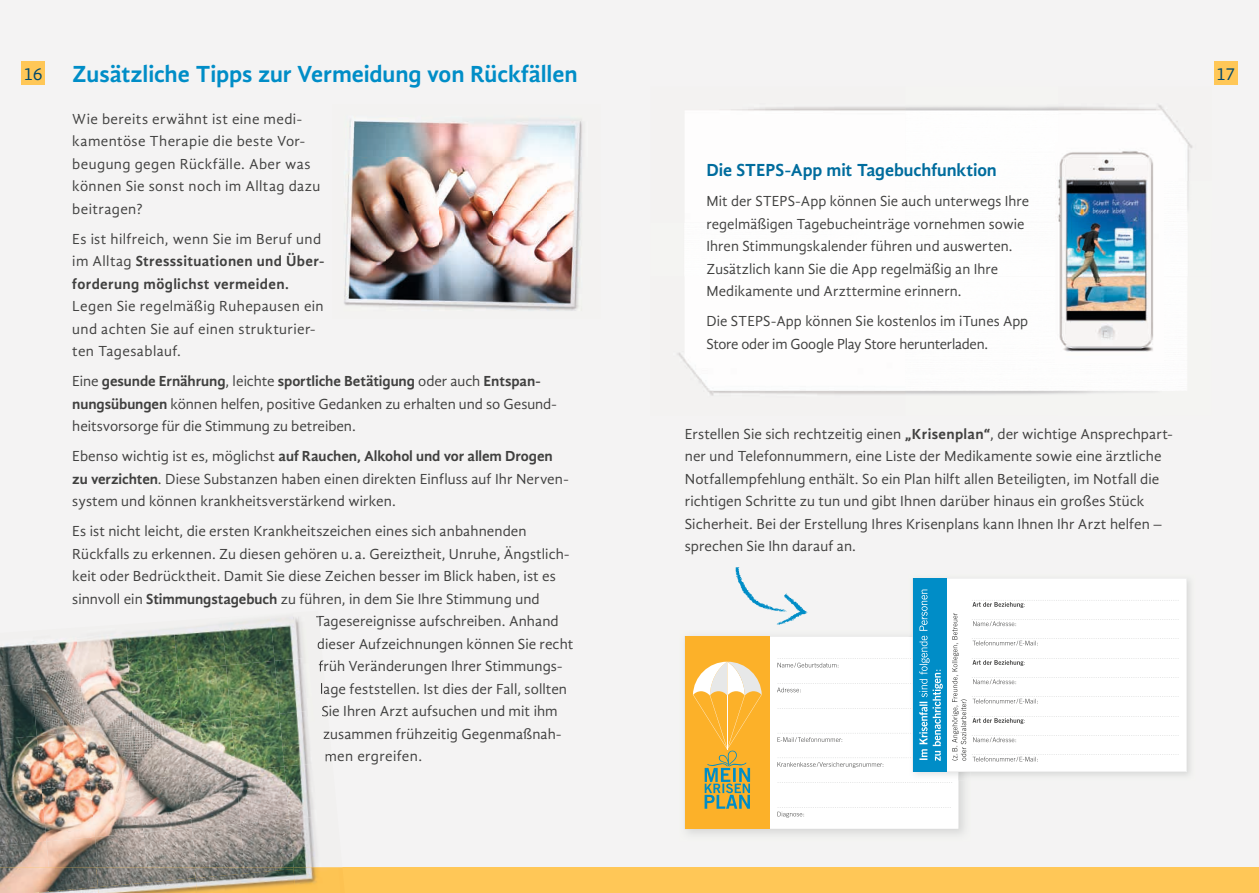
<style>
.page{position:relative;width:1259px;height:893px;background:#f4f3f3}
.page>*{position:absolute;margin:0;border:0;box-sizing:border-box;transform-origin:0 0}
.t1{font:700 24px "Gandhi Sans";letter-spacing:-.01em;color:#008dc7}
.t2{font:700 18px "Gandhi Sans";letter-spacing:-.005em;color:#006c9d}
.t3{font:18px "Gandhi Sans";color:#00486c}
.t4{font:15px/22.5px "Gandhi Sans";letter-spacing:.005em;color:#40403f}
.t5{font:15px/22.5px "Gandhi Sans";letter-spacing:.025em;color:#40403f}
.t6{font:700 15px/22.5px "Gandhi Sans";letter-spacing:.025em;color:#40403f}
.s1{font-weight:400;font-size:18px;color:#00486c}
.s2{font-weight:400}
.s3{font-weight:700}
</style>
<div class="page">
<img style="left:720px;top:107px;width:185px;height:8px">
<div style="left:905px;top:106px;width:153px;height:115px;background:#fefdfd"></div>
<img style="left:1058px;top:105px;width:135px;height:76px">
<img style="left:1164px;top:181px;width:25px;height:42px">
<div style="left:1161px;top:278px;width:25px;height:108px;background:#fdfdfd"></div>
<img style="left:678px;top:277px;width:380px;height:119px">
<img style="left:1058px;top:363px;width:103px;height:31px">
<div style="left:685px;top:223px;width:502px;height:53px;background:#fefdfd"></div>
<div style="left:1214px;top:61px;width:23px;height:24px;background:#ffc757"></div>
<div style="left:21px;top:61px;width:24px;height:24px;background:#ffc757"></div>
<div style="left:0;top:867px;width:1259px;height:26px;background:#ffc757"></div>
<img style="left:344px;top:118px;width:238px;height:193px">
<img style="left:1055px;top:143px;width:108px;height:220px">
<svg style="left:735px;top:567px;width:73px;height:58px"></svg>
<img style="left:0;top:644px;width:27px;height:39px">
<img style="left:27px;top:641px;width:49px;height:42px">
<img style="left:76px;top:636px;width:48px;height:43px">
<img style="left:124px;top:628px;width:49px;height:46px">
<img style="left:173px;top:623px;width:49px;height:47px">
<img style="left:222px;top:618px;width:48px;height:47px">
<img style="left:270px;top:617px;width:35px;height:44px">
<img style="left:0;top:683px;width:32px;height:53px">
<img style="left:32px;top:679px;width:48px;height:57px">
<img style="left:80px;top:674px;width:49px;height:57px">
<img style="left:129px;top:670px;width:48px;height:57px">
<img style="left:177px;top:665px;width:49px;height:57px">
<img style="left:226px;top:661px;width:48px;height:57px">
<img style="left:274px;top:656px;width:45px;height:58px">
<img style="left:0;top:736px;width:37px;height:53px">
<img style="left:37px;top:731px;width:48px;height:58px">
<img style="left:85px;top:727px;width:49px;height:57px">
<img style="left:134px;top:722px;width:48px;height:58px">
<img style="left:182px;top:718px;width:49px;height:57px">
<img style="left:231px;top:714px;width:48px;height:57px">
<img style="left:279px;top:710px;width:48px;height:56px">
<img style="left:0;top:789px;width:42px;height:52px">
<img style="left:42px;top:784px;width:48px;height:57px">
<img style="left:90px;top:780px;width:49px;height:57px">
<img style="left:139px;top:775px;width:48px;height:57px">
<img style="left:187px;top:771px;width:49px;height:57px">
<img style="left:236px;top:766px;width:48px;height:58px">
<img style="left:284px;top:763px;width:43px;height:56px">
<img style="left:0;top:841px;width:46px;height:26px">
<img style="left:46px;top:837px;width:49px;height:30px">
<img style="left:95px;top:832px;width:48px;height:35px">
<img style="left:143px;top:828px;width:49px;height:39px">
<img style="left:192px;top:824px;width:48px;height:43px">
<img style="left:240px;top:819px;width:49px;height:48px">
<img style="left:289px;top:815px;width:38px;height:52px">
<img style="left:0;top:867px;width:96px;height:26px">
<img style="left:96px;top:867px;width:99px;height:20px">
<img style="left:195px;top:867px;width:98px;height:11px">
<img style="left:293px;top:867px;width:50px;height:18px">
<img style="left:33px;top:887px;width:65px;height:6px">
<img style="left:98px;top:878px;width:98px;height:15px">
<img style="left:196px;top:869px;width:100px;height:24px">
<img style="left:316px;top:616px;width:4px;height:11px">
<img style="left:317px;top:641px;width:5px;height:8px">
<img style="left:319px;top:660px;width:4px;height:12px">
<img style="left:321px;top:683px;width:5px;height:11px">
<svg style="left:322px;top:706px;width:6px;height:10px"></svg>
<img style="left:323px;top:728px;width:7px;height:14px">
<img style="left:325px;top:750px;width:7px;height:15px">
<div style="left:769px;top:636px;width:190px;height:193px;background:#fff"></div>
<div style="left:685px;top:636px;width:84px;height:193px;background:#fcb129"></div>
<svg style="left:777px;top:783px;width:175px;height:1px"></svg>
<svg style="left:693px;top:662px;width:69px;height:147px"></svg>
<svg style="left:777px;top:807px;width:174px;height:10px"></svg>
<img style="left:908px;top:636px;width:51px;height:144px">
<svg style="left:777px;top:658px;width:135px;height:9px"></svg>
<svg style="left:777px;top:683px;width:135px;height:9px"></svg>
<svg style="left:777px;top:708px;width:135px;height:1px"></svg>
<svg style="left:777px;top:733px;width:135px;height:9px"></svg>
<svg style="left:777px;top:758px;width:135px;height:10px"></svg>
<div style="left:912px;top:578px;width:274px;height:194px;background:#fff"></div>
<div style="left:912px;top:578px;width:34px;height:193px;background:#008dc7"></div>
<svg style="left:952px;top:613px;width:14px;height:148px"></svg>
<svg style="left:919px;top:590px;width:23px;height:171px"></svg>
<svg style="left:972px;top:755px;width:206px;height:6px"></svg>
<svg style="left:972px;top:735px;width:206px;height:7px"></svg>
<svg style="left:972px;top:716px;width:206px;height:8px"></svg>
<svg style="left:972px;top:697px;width:206px;height:6px"></svg>
<svg style="left:972px;top:677px;width:206px;height:7px"></svg>
<svg style="left:972px;top:658px;width:206px;height:8px"></svg>
<svg style="left:972px;top:639px;width:206px;height:6px"></svg>
<svg style="left:972px;top:619px;width:206px;height:7px"></svg>
<svg style="left:972px;top:600px;width:206px;height:8px"></svg>
<h1 class="t1" style="left:24px;top:60px;width:555px"><span class="s1">16</span> Zusätzliche Tipps zur Vermeidung von Rückfällen</h1>
<p class="t3" style="left:1216px;top:64px;width:21px">17</p>
<p class="t5" style="left:72px;top:108px;width:250px">Wie bereits erwähnt ist eine medi&shy;kamentöse Therapie die beste Vor&shy;beugung gegen Rückfälle. Aber was können Sie sonst noch im Alltag dazu beitragen?</p>
<p class="t6" style="left:72px;top:227px;width:254px"><span class="s2">Es ist hilfreich, wenn Sie im Beruf und im Alltag</span> Stress situationen und Über&shy;forderung möglichst vermeiden.</p>
<p class="t5" style="left:72px;top:295px;width:253px">Legen Sie regelmäßig Ruhepausen ein und achten Sie auf einen strukturier&shy;ten Tagesablauf.</p>
<p class="t4" style="left:72px;top:370px;width:486px">Eine <span class="s3">gesunde Ernährung</span>, leichte <span class="s3">sportliche Betätigung</span> oder auch <span class="s3">Entspan&shy;nungsübungen</span> können helfen, positive Gedanken zu erhalten und so Gesund&shy;heitsvorsorge für die Stimmung zu betreiben.</p>
<p class="t4" style="left:72px;top:445px;width:498px">Ebenso wichtig ist es, möglichst <span class="s3">auf Rauchen, Alkohol und vor allem Drogen zu verzichten</span>. Diese Substanzen haben einen direkten Einfluss auf Ihr Nerven&shy;system und können krankheitsverstärkend wirken.</p>
<p class="t4" style="left:72px;top:520px;width:456px">Es ist nicht leicht, die ersten Krankheitszeichen eines sich anbahnenden</p>
<p class="t4" style="left:72px;top:543px;width:499px">Rückfalls zu erkennen. Zu diesen gehören u. a. Gereiztheit, Unruhe, Ängstlich-</p>
<p class="t4" style="left:72px;top:565px;width:485px">keit oder Bedrücktheit. Damit Sie diese Zeichen besser im Blick haben, ist es</p>
<p class="t4" style="left:72px;top:588px;width:469px">sinnvoll ein <span class="s3">Stimmungstagebuch</span> zu führen, in dem Sie Ihre Stimmung und</p>
<p class="t4" style="left:315px;top:610px;width:245px">Tagesereignisse aufschreiben. Anhand</p>
<p class="t4" style="left:317px;top:633px;width:258px">dieser Aufzeichnungen können Sie recht</p>
<p class="t4" style="left:318px;top:655px;width:245px">früh Veränderungen Ihrer Stimmungs-</p>
<p class="t4" style="left:320px;top:678px;width:249px">lage feststellen. Ist dies der Fall, sollten</p>
<p class="t4" style="left:321px;top:700px;width:238px">Sie Ihren Arzt aufsuchen und mit ihm</p>
<p class="t4" style="left:323px;top:723px;width:240px">zusammen frühzeitig Gegenmaßnah-</p>
<p class="t5" style="left:324px;top:745px;width:99px">men ergreifen.</p>
<p class="t2" style="left:706px;top:160px;width:292px">Die STEPS-App mit Tagebuchfunktion</p>
<p class="t4" style="left:706px;top:190px;width:324px">Mit der STEPS-App können Sie auch unterwegs Ihre regelmäßigen Tagebucheinträge vornehmen sowie Ihren Stimmungskalender führen und auswerten.<br>Zusätzlich kann Sie die App regelmäßig an Ihre Medikamente und Arzttermine erinnern.</p>
<p class="t4" style="left:706px;top:310px;width:323px">Die STEPS-App können Sie kostenlos im iTunes App<br>Store oder im Google Play Store herunterladen.</p>
<p class="t4" style="left:685px;top:423px;width:489px">Erstellen Sie sich rechtzeitig einen <span class="s3">„Krisenplan“</span>, der wichtige Ansprechpart&shy;ner und Telefonnummern, eine Liste der Medikamente sowie eine ärztliche Notfallempfehlung enthält. So ein Plan hilft allen Beteiligten, im Notfall die richtigen Schritte zu tun und gibt Ihnen darüber hinaus ein großes Stück Sicherheit. Bei der Erstellung Ihres Krisenplans kann Ihnen Ihr Arzt helfen – sprechen Sie Ihn darauf an.</p>
</div>
